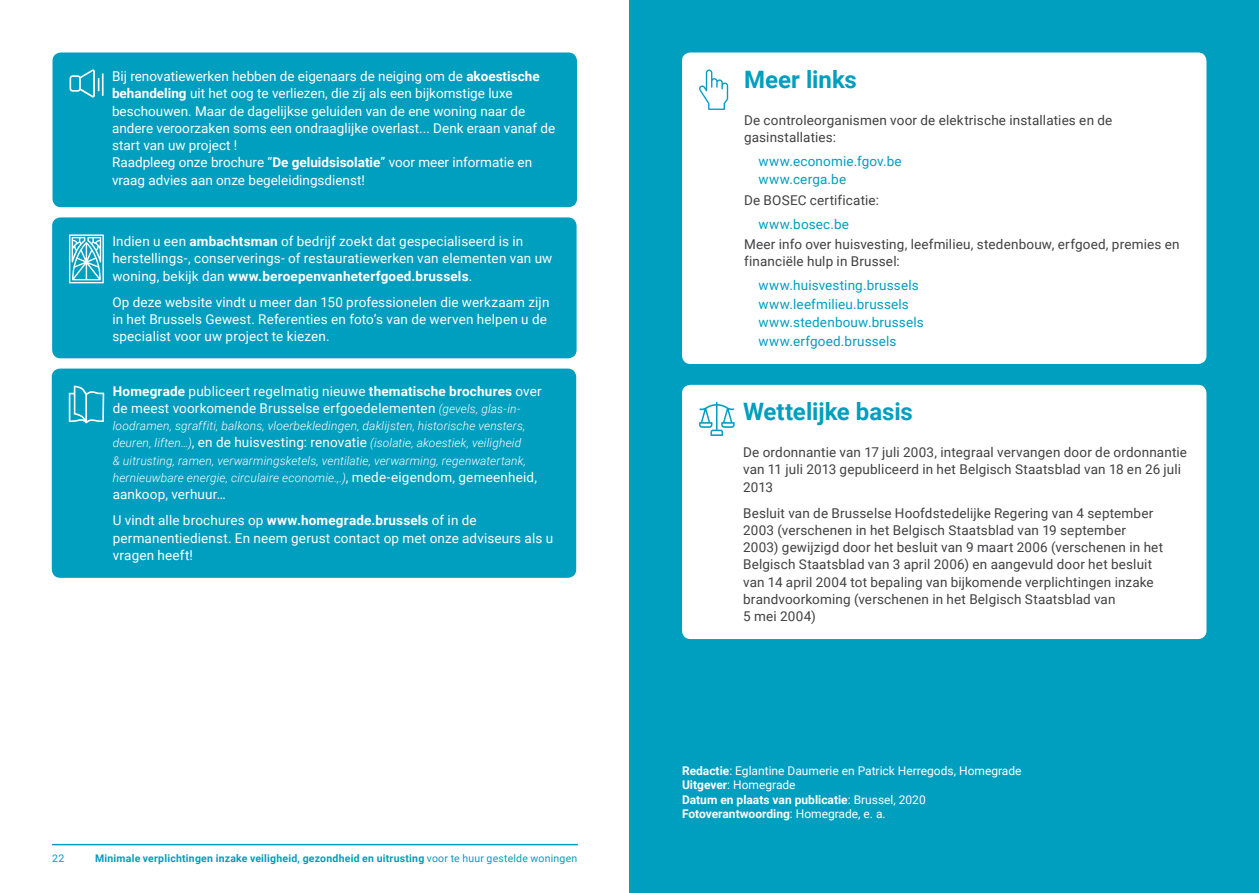
<style>
.page{position:relative;width:1259px;height:893px;background:#fff}
.page>*{position:absolute;margin:0;border:0;box-sizing:border-box;transform-origin:0 0}
.t1{font:700 24px "Roboto";letter-spacing:-.005em;color:#009ebf}
.t2{font:13.5px/17.2px "Roboto";letter-spacing:.005em;color:#fff}
.t3{font:13.5px/17.2px "Roboto";letter-spacing:.01em;color:#414042}
.t4{font:13.5px/18.5px "Roboto";letter-spacing:.015em;color:#009ebf}
.t5{font:italic 300 12px/17.2px "Roboto";letter-spacing:.01em;color:#fff}
.t6{font:12px/14.4px "Roboto";color:#fff}
.t7{font:700 10.5px "Roboto";letter-spacing:.02em;color:#009ebf}
.t8{font:10.5px "Roboto";color:#009ebf}
.s1{font-weight:700}
.s2{font-weight:300;font-style:italic;font-size:12px}
.s3{font-weight:400;font-style:normal;font-size:13.5px}
.s4{font-weight:400}
</style>
<div class="page">
<hr style="left:52px;top:844px;width:525px;height:1px;background:#009ebf">
<div style="left:629px;top:0;width:630px;height:893px;background:#009ebf"></div>
<div style="left:682px;top:53px;width:524px;height:311px;background:#fff;border-radius:9px"></div>
<div style="left:682px;top:385px;width:524px;height:254px;background:#fff;border-radius:9px"></div>
<svg style="left:699px;top:70px;width:29px;height:40px"></svg>
<svg style="left:699px;top:402px;width:35px;height:34px"></svg>
<div style="left:52px;top:369px;width:524px;height:209px;background:#009ebf;border-radius:9px"></div>
<svg style="left:69px;top:386px;width:35px;height:37px"></svg>
<div style="left:52px;top:53px;width:525px;height:154px;background:#009ebf;border-radius:9px"></div>
<svg style="left:70px;top:70px;width:29px;height:27px"></svg>
<hr style="left:102px;top:73px;width:2px;height:23px;background:#fff">
<div style="left:52px;top:217px;width:524px;height:141px;background:#009ebf;border-radius:9px"></div>
<svg style="left:69px;top:234px;width:35px;height:49px"></svg>
<p class="t2" style="left:112px;top:67px;width:445px">Bij renovatiewerken hebben de eigenaars de neiging om de <span class="s1">akoestische behandeling</span> uit het oog te verliezen, die zij als een bijkomstige luxe beschouwen. Maar de dagelijkse geluiden van de ene woning naar de andere veroorzaken soms een ondraaglijke overlast... Denk eraan vanaf de start van uw project !<br>Raadpleeg onze brochure “<span class="s1">De geluidsisolatie</span>” voor meer informatie en vraag advies aan onze begeleidingsdienst!</p>
<p class="t2" style="left:112px;top:232px;width:441px">Indien u een <span class="s1">ambachtsman</span> of bedrijf zoekt dat gespecialiseerd is in herstellings-, conserverings- of restauratiewerken van elementen van uw woning, bekijk dan <span class="s1">www.beroepenvanheterfgoed.brussels</span>.</p>
<p class="t2" style="left:112px;top:293px;width:438px">Op deze website vindt u meer dan 150 professionelen die werkzaam zijn in het Brussels Gewest. Referenties en foto’s van de werven helpen u de specialist voor uw project te kiezen.</p>
<p class="t2" style="left:113px;top:382px;width:430px"><span class="s1">Homegrade</span> publiceert regelmatig nieuwe <span class="s1">thematische brochures</span> over de meest voorkomende Brusselse erfgoedelementen <span class="s2">(gevels, glas-in-</span></p>
<p class="t5" style="left:113px;top:417px;width:426px">loodramen, sgraffiti, balkons, vloerbekledingen, daklijsten, historische vensters, deuren, liften…)<span class="s3">, en de huisvesting: renovatie</span> (isolatie, akoestiek, veiligheid<br>&amp; uitrusting, ramen, verwarmingsketels, ventilatie, verwarming, regenwatertank, hernieuwbare energie, circulaire economie.,.)<span class="s3">, mede-eigendom, gemeenheid,</span></p>
<p class="t2" style="left:113px;top:481px;width:365px;line-height:26.2px">aankoop, verhuur…<br>U vindt alle brochures op <span class="s1">www.homegrade.brussels</span> of in de</p>
<p class="t2" style="left:113px;top:529px;width:442px">permanentiedienst. En neem gerust contact op met onze adviseurs als u vragen heeft!</p>
<p class="t8" style="left:52px;top:851px;width:14px">22</p>
<p class="t7" style="left:95px;top:851px;width:484px">Minimale verplichtingen inzake veiligheid, gezondheid en uitrusting <span class="s4">voor te huur gestelde woningen</span></p>
<h1 class="t1" style="left:744px;top:62px;width:114px">Meer links</h1>
<p class="t3" style="left:744px;top:111px;width:370px">De controleorganismen voor de elektrische installaties en de gasinstallaties:</p>
<p class="t4" style="left:758px;top:151px;width:145px">www.economie.fgov.be www.cerga.be</p>
<p class="t3" style="left:744px;top:191px;width:136px">De BOSEC certificatie:</p>
<p class="t4" style="left:758px;top:214px;width:92px">www.bosec.be</p>
<p class="t3" style="left:744px;top:235px;width:437px">Meer info over huisvesting, leefmilieu, stedenbouw, erfgoed, premies en financiële hulp in Brussel:</p>
<p class="t4" style="left:758px;top:276px;width:167px">www.huisvesting.brussels www.leefmilieu.brussels www.stedenbouw.brussels www.erfgoed.brussels</p>
<h1 class="t1" style="left:743px;top:394px;width:171px">Wettelijke basis</h1>
<p class="t3" style="left:743px;top:443px;width:445px">De ordonnantie van 17 juli 2003, integraal vervangen door de ordonnantie van 11 juli 2013 gepubliceerd in het Belgisch Staatsblad van 18 en 26 juli<br>2013</p>
<p class="t3" style="left:743px;top:504px;width:421px">Besluit van de Brusselse Hoofdstedelijke Regering van 4 september 2003 (verschenen in het Belgisch Staatsblad van 19 september 2003) gewijzigd door het besluit van 9 maart 2006 (verschenen in het Belgisch Staatsblad van 3 april 2006) en aangevuld door het besluit van 14 april 2004 tot bepaling van bijkomende verplichtingen inzake brandvoorkoming (verschenen in het Belgisch Staatsblad van<br>5 mei 2004)</p>
<p class="t6" style="left:682px;top:763px;width:341px"><span class="s1">Redactie</span>: Eglantine Daumerie en Patrick Herregods, Homegrade <span class="s1">Uitgever</span>: Homegrade<br><span class="s1">Datum en plaats van publicatie</span>: Brussel, 2020<br><span class="s1">Fotoverantwoording</span>: Homegrade, e. a.</p>
</div>
